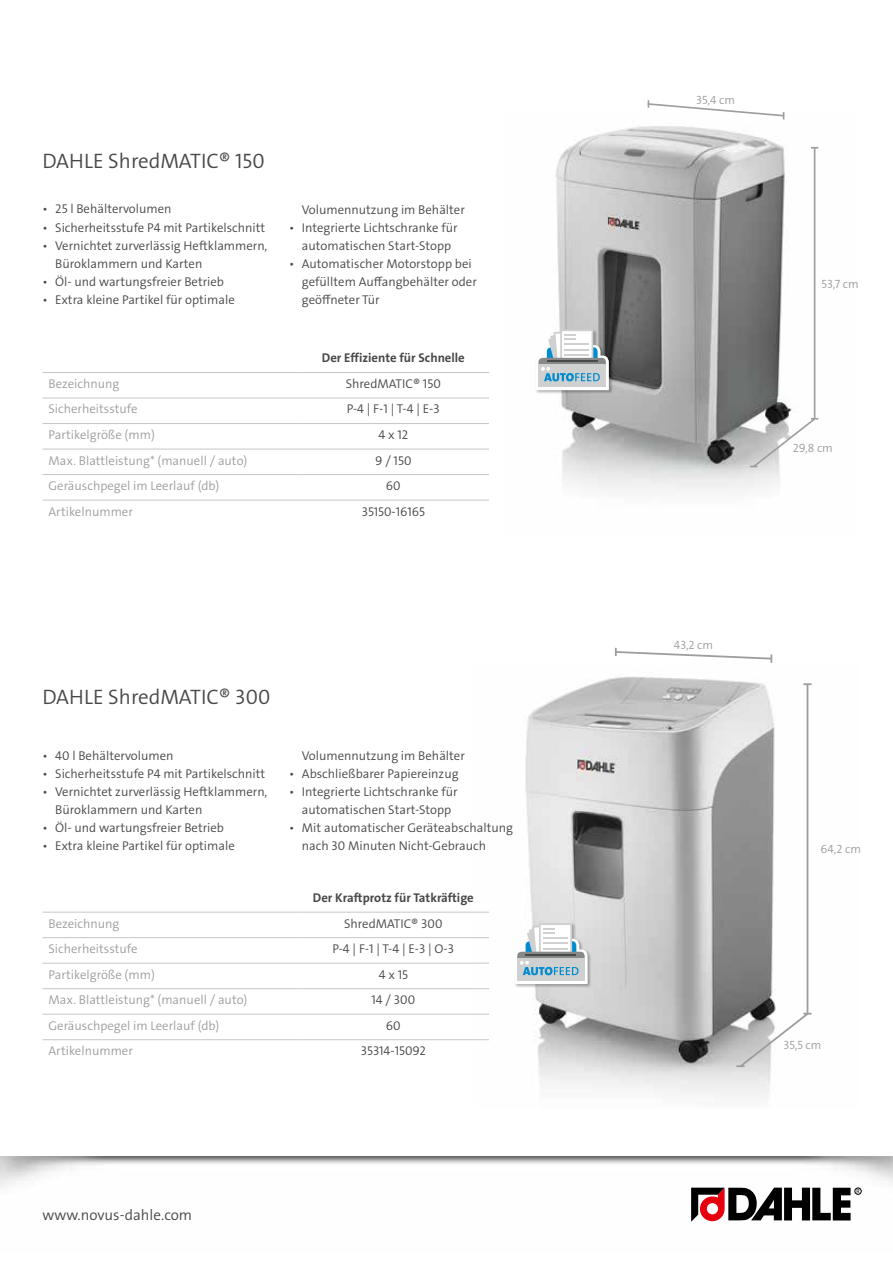
<style>
.page{position:relative;width:893px;height:1263px;background:#fff}
.page>*{position:absolute;margin:0;border:0;box-sizing:border-box;transform-origin:0 0}
.t1{font:300 21px "The Sans Os F";color:#474847}
.t2{font:300 15px "The Sans Os F";color:#474847}
.t3{font:300 12.75px/18px "The Sans Os F";color:#474847}
.t4{font:300 12.75px "The Sans Os F";color:#9c9e9e}
.t5{font:700 12.75px "The Sans Os F";color:#474847}
.t6{font:300 12px "The Sans Os F";color:#9c9e9e}
</style>
<div class="page">
<img style="left:474px;top:677px;width:337px;height:420px">
<img style="left:555px;top:126px;width:264px;height:365px">
<img style="left:0;top:1156px;width:893px;height:66px">
<div style="left:535px;top:329px;width:78px;height:66px;background:#000;opacity:.3"></div>
<svg style="left:536px;top:329px;width:73px;height:61px"></svg>
<div style="left:514px;top:922px;width:78px;height:66px;background:#000;opacity:.3"></div>
<svg style="left:514px;top:923px;width:74px;height:61px"></svg>
<hr style="left:43px;top:398px;width:255px;height:1px;background:#c5c7c7">
<hr style="left:298px;top:398px;width:191px;height:1px;background:#c5c7c7">
<hr style="left:43px;top:423px;width:255px;height:1px;background:#c5c7c7">
<hr style="left:298px;top:423px;width:191px;height:1px;background:#c5c7c7">
<hr style="left:43px;top:449px;width:255px;height:1px;background:#c5c7c7">
<hr style="left:298px;top:449px;width:191px;height:1px;background:#c5c7c7">
<hr style="left:43px;top:500px;width:255px;height:1px;background:#c5c7c7">
<hr style="left:298px;top:500px;width:191px;height:1px;background:#c5c7c7">
<hr style="left:43px;top:474px;width:255px;height:1px;background:#c5c7c7">
<hr style="left:298px;top:474px;width:191px;height:1px;background:#c5c7c7">
<hr style="left:43px;top:372px;width:255px;height:1px;background:#c5c7c7">
<hr style="left:298px;top:372px;width:191px;height:1px;background:#c5c7c7">
<hr style="left:814px;top:148px;width:1px;height:271px;background:#9c9e9e">
<svg style="left:811px;top:147px;width:7px;height:2px"></svg>
<svg style="left:750px;top:417px;width:68px;height:52px"></svg>
<svg style="left:647px;top:100px;width:138px;height:20px"></svg>
<hr style="left:43px;top:937px;width:255px;height:1px;background:#c5c7c7">
<hr style="left:298px;top:937px;width:191px;height:1px;background:#c5c7c7">
<hr style="left:43px;top:963px;width:255px;height:1px;background:#c5c7c7">
<hr style="left:298px;top:963px;width:191px;height:1px;background:#c5c7c7">
<hr style="left:43px;top:988px;width:255px;height:1px;background:#c5c7c7">
<hr style="left:298px;top:988px;width:191px;height:1px;background:#c5c7c7">
<hr style="left:43px;top:1039px;width:255px;height:1px;background:#c5c7c7">
<hr style="left:298px;top:1039px;width:191px;height:1px;background:#c5c7c7">
<hr style="left:43px;top:1014px;width:255px;height:1px;background:#c5c7c7">
<hr style="left:298px;top:1014px;width:191px;height:1px;background:#c5c7c7">
<hr style="left:43px;top:912px;width:255px;height:1px;background:#c5c7c7">
<hr style="left:298px;top:912px;width:191px;height:1px;background:#c5c7c7">
<hr style="left:807px;top:684px;width:1px;height:330px;background:#9c9e9e">
<svg style="left:803px;top:683px;width:9px;height:2px"></svg>
<svg style="left:736px;top:1011px;width:76px;height:58px"></svg>
<svg style="left:614px;top:648px;width:159px;height:15px"></svg>
<h1 class="t1" style="left:43px;top:150px;width:224px">DAHLE ShredMATIC® 150</h1>
<p class="t3" style="left:43px;top:201px;width:131px">• 25 l Behältervolumen</p>
<p class="t3" style="left:43px;top:219px;width:224px">• Sicherheitsstufe P4 mit Partikelschnitt</p>
<p class="t3" style="left:55px;top:237px;width:214px;text-indent:-13px">• Vernichtet zurverlässig Heftklammern,<br>Büroklammern und Karten</p>
<p class="t3" style="left:43px;top:273px;width:183px">• Öl- und wartungsfreier Betrieb</p>
<p class="t3" style="left:43px;top:291px;width:194px">• Extra kleine Partikel für optimale</p>
<p class="t3" style="left:302px;top:201px;width:164px">Volumennutzung im Behälter</p>
<p class="t3" style="left:289px;top:219px;width:170px;text-align:center">• Integrierte Lichtschranke für automatischen Start-Stopp</p>
<p class="t3" style="left:302px;top:255px;width:176px;text-indent:-13px">• Automatischer Motorstopp bei gefülltem Auffangbehälter oder geöffneter Tür</p>
<p class="t5" style="left:322px;top:352px;width:144px">Der Effiziente für Schnelle</p>
<p class="t4" style="left:49px;top:377px;width:72px">Bezeichnung</p>
<p class="t3" style="left:346px;top:375px;width:96px">ShredMATIC® 150</p>
<p class="t4" style="left:49px;top:403px;width:91px">Sicherheitsstufe</p>
<p class="t3" style="left:347px;top:401px;width:94px">P-4 | F-1 | T-4 | E-3</p>
<p class="t4" style="left:49px;top:428px;width:108px">Partikelgröße (mm)</p>
<p class="t3" style="left:378px;top:426px;width:31px">4 x 12</p>
<p class="t4" style="left:49px;top:454px;width:200px">Max. Blattleistung* (manuell / auto)</p>
<p class="t3" style="left:375px;top:452px;width:38px">9 / 150</p>
<p class="t4" style="left:49px;top:479px;width:172px">Geräuschpegel im Leerlauf (db)</p>
<p class="t3" style="left:386px;top:477px;width:16px">60</p>
<p class="t4" style="left:49px;top:505px;width:86px">Artikelnummer</p>
<p class="t3" style="left:362px;top:503px;width:65px">35150-16165</p>
<h1 class="t1" style="left:43px;top:686px;width:229px">DAHLE ShredMATIC® 300</h1>
<p class="t3" style="left:43px;top:747px;width:133px">• 40 l Behältervolumen</p>
<p class="t3" style="left:43px;top:765px;width:224px">• Sicherheitsstufe P4 mit Partikelschnitt</p>
<p class="t3" style="left:55px;top:783px;width:214px;text-indent:-13px">• Vernichtet zurverlässig Heftklammern,<br>Büroklammern und Karten</p>
<p class="t3" style="left:43px;top:819px;width:183px">• Öl- und wartungsfreier Betrieb</p>
<p class="t3" style="left:43px;top:837px;width:194px">• Extra kleine Partikel für optimale</p>
<p class="t3" style="left:302px;top:747px;width:164px">Volumennutzung im Behälter</p>
<p class="t3" style="left:289px;top:765px;width:171px">• Abschließbarer Papiereinzug</p>
<p class="t3" style="left:289px;top:783px;width:170px;text-align:center">• Integrierte Lichtschranke für automatischen Start-Stopp</p>
<p class="t3" style="left:302px;top:819px;width:213px;text-indent:-13px">• Mit automatischer Geräteabschaltung nach 30 Minuten Nicht-Gebrauch</p>
<p class="t5" style="left:313px;top:891px;width:162px">Der Kraftprotz für Tatkräftige</p>
<p class="t4" style="left:49px;top:917px;width:72px">Bezeichnung</p>
<p class="t3" style="left:344px;top:915px;width:100px">ShredMATIC® 300</p>
<p class="t4" style="left:49px;top:942px;width:91px">Sicherheitsstufe</p>
<p class="t3" style="left:333px;top:940px;width:123px">P-4 | F-1 | T-4 | E-3 | O-3</p>
<p class="t4" style="left:49px;top:968px;width:108px">Partikelgröße (mm)</p>
<p class="t3" style="left:379px;top:966px;width:31px">4 x 15</p>
<p class="t4" style="left:49px;top:993px;width:200px">Max. Blattleistung* (manuell / auto)</p>
<p class="t3" style="left:372px;top:991px;width:45px">14 / 300</p>
<p class="t4" style="left:49px;top:1019px;width:172px">Geräuschpegel im Leerlauf (db)</p>
<p class="t3" style="left:386px;top:1017px;width:16px">60</p>
<p class="t4" style="left:49px;top:1044px;width:86px">Artikelnummer</p>
<p class="t3" style="left:361px;top:1042px;width:66px">35314-15092</p>
<p class="t2" style="left:43px;top:1208px;width:151px">www.novus-dahle.com</p>
<p class="t6" style="left:696px;top:94px;width:41px">35,4 cm</p>
<p class="t6" style="left:821px;top:278px;width:39px">53,7 cm</p>
<p class="t6" style="left:793px;top:442px;width:42px">29,8 cm</p>
<p class="t6" style="left:674px;top:639px;width:41px">43,2 cm</p>
<p class="t6" style="left:820px;top:843px;width:42px">64,2 cm</p>
<p class="t6" style="left:783px;top:1039px;width:39px">35,5 cm</p>
</div>
